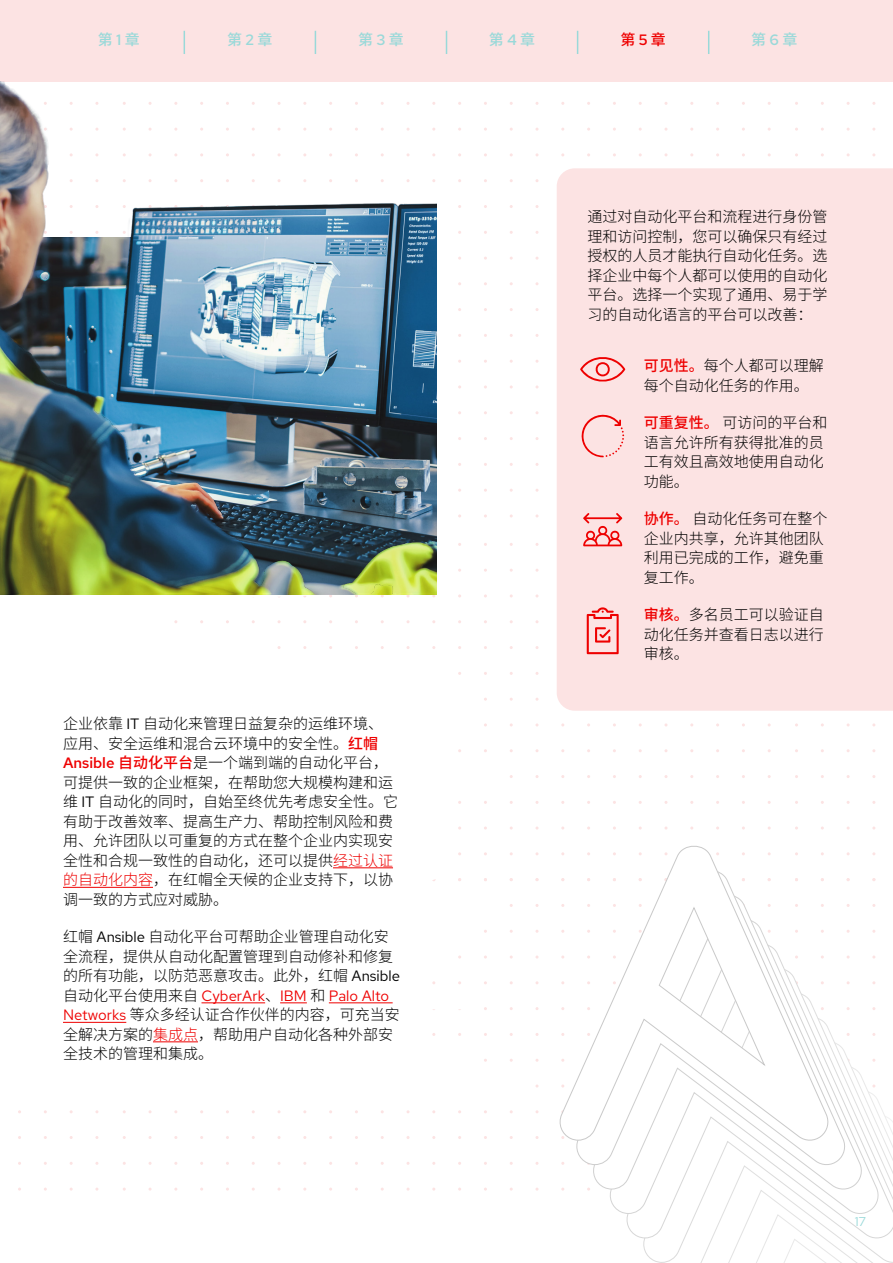
<style>
.page{position:relative;width:893px;height:1263px;background:#fff}
.page>*{position:absolute;margin:0;border:0;box-sizing:border-box;transform-origin:0 0}
.Main_-_Body_copy{font:300 15px/19.5px "Noto Sans SC";color:#000}
.Main_-_Body_copy-2{font:500 15px "Noto Sans SC";color:#99d9d9}
.Main_-_Body_copy-3{font:500 15px "Noto Sans SC";color:#e00}
.t1{font:12.75px "Red Hat Text";color:#99d9d9}
.s1{font-family:"Red Hat Text"}
.s2{font-family:"Red Hat Text";font-weight:400}
.s3{font-weight:500;color:#e00}
.s4{font-family:"Red Hat Text";font-weight:600;color:#e00}
.s5{color:#e00}
.s6{font-family:"Red Hat Text";font-weight:400;color:#e00}
</style>
<div class="page">
<div style="left:0;top:0;width:893px;height:81px;background:#fce3e3"></div>
<svg style="left:184px;top:31px;width:1px;height:23px"></svg>
<svg style="left:315px;top:31px;width:1px;height:23px"></svg>
<svg style="left:446px;top:31px;width:1px;height:23px"></svg>
<svg style="left:577px;top:31px;width:1px;height:23px"></svg>
<svg style="left:708px;top:31px;width:1px;height:23px"></svg>
<svg style="left:0;top:543px;width:513px;height:519px"></svg>
<div style="left:557px;top:168px;width:336px;height:543px;background:#fce3e3"></div>
<hr style="left:333px;top:867px;width:60px;height:1px;background:#e00">
<hr style="left:63px;top:887px;width:90px;height:1px;background:#e00">
<hr style="left:201px;top:1002px;width:64px;height:1px;background:#e00">
<svg style="left:278px;top:1002px;width:29px;height:8px"></svg>
<hr style="left:329px;top:1002px;width:64px;height:1px;background:#e00">
<hr style="left:63px;top:1022px;width:63px;height:1px;background:#e00">
<hr style="left:153px;top:1041px;width:45px;height:1px;background:#e00">
<svg style="left:580px;top:353px;width:45px;height:35px;background:#f9bbbb"></svg>
<svg style="left:621px;top:427px;width:3px;height:25px"></svg>
<svg style="left:579px;top:411px;width:42px;height:46px;background:#facdcd"></svg>
<svg style="left:583px;top:512px;width:39px;height:34px"></svg>
<svg style="left:587px;top:606px;width:32px;height:48px;background:#f7a1a1"></svg>
<svg style="left:643px;top:1240px;width:250px;height:23px"></svg>
<svg style="left:626px;top:1108px;width:267px;height:132px"></svg>
<svg style="left:610px;top:930px;width:271px;height:286px"></svg>
<svg style="left:593px;top:904px;width:271px;height:287px"></svg>
<svg style="left:576px;top:878px;width:272px;height:289px"></svg>
<svg style="left:560px;top:846px;width:271px;height:297px"></svg>
<img style="left:0;top:81px;width:437px;height:513px">
<p class="Main_-_Body_copy-2" style="left:98px;top:31px;width:43px">第 <span class="s1">1</span> 章</p>
<p class="Main_-_Body_copy-2" style="left:227px;top:31px;width:47px">第 <span class="s1">2</span> 章</p>
<p class="Main_-_Body_copy-2" style="left:358px;top:31px;width:47px">第 <span class="s1">3</span> 章</p>
<p class="Main_-_Body_copy-2" style="left:489px;top:31px;width:48px">第 <span class="s1">4</span> 章</p>
<p class="Main_-_Body_copy-3" style="left:620px;top:31px;width:47px">第 <span class="s1">5</span> 章</p>
<p class="Main_-_Body_copy-2" style="left:751px;top:31px;width:48px">第 <span class="s1">6</span> 章</p>
<p class="Main_-_Body_copy" style="left:63px;top:714px;width:337px">企业依靠 <span class="s2">IT</span> 自动化来管理日益复杂的运维环境、应用、安全运维和混合云环境中的安全性。<span class="s3">红帽<br></span><span class="s4">Ansible</span> <span class="s3">自动化平台</span>是一个端到端的自动化平台，可提供一致的企业框架，在帮助您大规模构建和运维 <span class="s2">IT</span> 自动化的同时，自始至终优先考虑安全性。它有助于改善效率、提高生产力、帮助控制风险和费用、允许团队以可重复的方式在整个企业内实现安全性和合规一致性的自动化，还可以提供<span class="s5">经过认证的自动化内容</span>，在红帽全天候的企业支持下，以协调一致的方式应对威胁。</p>
<p class="Main_-_Body_copy" style="left:63px;top:927px;width:339px">红帽 <span class="s2">Ansible</span> 自动化平台可帮助企业管理自动化安全流程，提供从自动化配置管理到自动修补和修复的所有功能，以防范恶意攻击。此外，红帽 <span class="s2">Ansible</span>自动化平台使用来自 <span class="s6">CyberArk</span>、<span class="s6">IBM</span> 和 <span class="s6">Palo Alto<br>Networks</span> 等众多经认证合作伙伴的内容，可充当安全解决方案的<span class="s5">集成点</span>，帮助用户自动化各种外部安全技术的管理和集成。</p>
<p class="Main_-_Body_copy" style="left:587px;top:207px;width:241px;text-align:justify">通过对自动化平台和流程进行身份管理和访问控制，您可以确保只有经过授权的人员才能执行自动化任务。选择企业中每个人都可以使用的自动化平台。选择一个实现了通用、易于学习的自动化语言的平台可以改善：</p>
<p class="Main_-_Body_copy" style="left:644px;top:356px;width:181px"><span class="s3">可见性。</span>每个人都可以理解每个自动化任务的作用。</p>
<p class="Main_-_Body_copy" style="left:644px;top:413px;width:185px"><span class="s3">可重复性。</span>可访问的平台和语言允许所有获得批准的员工有效且高效地使用自动化功能。</p>
<p class="Main_-_Body_copy" style="left:644px;top:509px;width:185px"><span class="s3">协作。</span>自动化任务可在整个企业内共享，允许其他团队利用已完成的工作，避免重复工作。</p>
<p class="Main_-_Body_copy" style="left:644px;top:605px;width:181px;text-align:justify"><span class="s3">审核。</span>多名员工可以验证自动化任务并查看日志以进行审核。</p>
<p class="t1" style="left:855px;top:1213px;width:13px">17</p>
</div>
